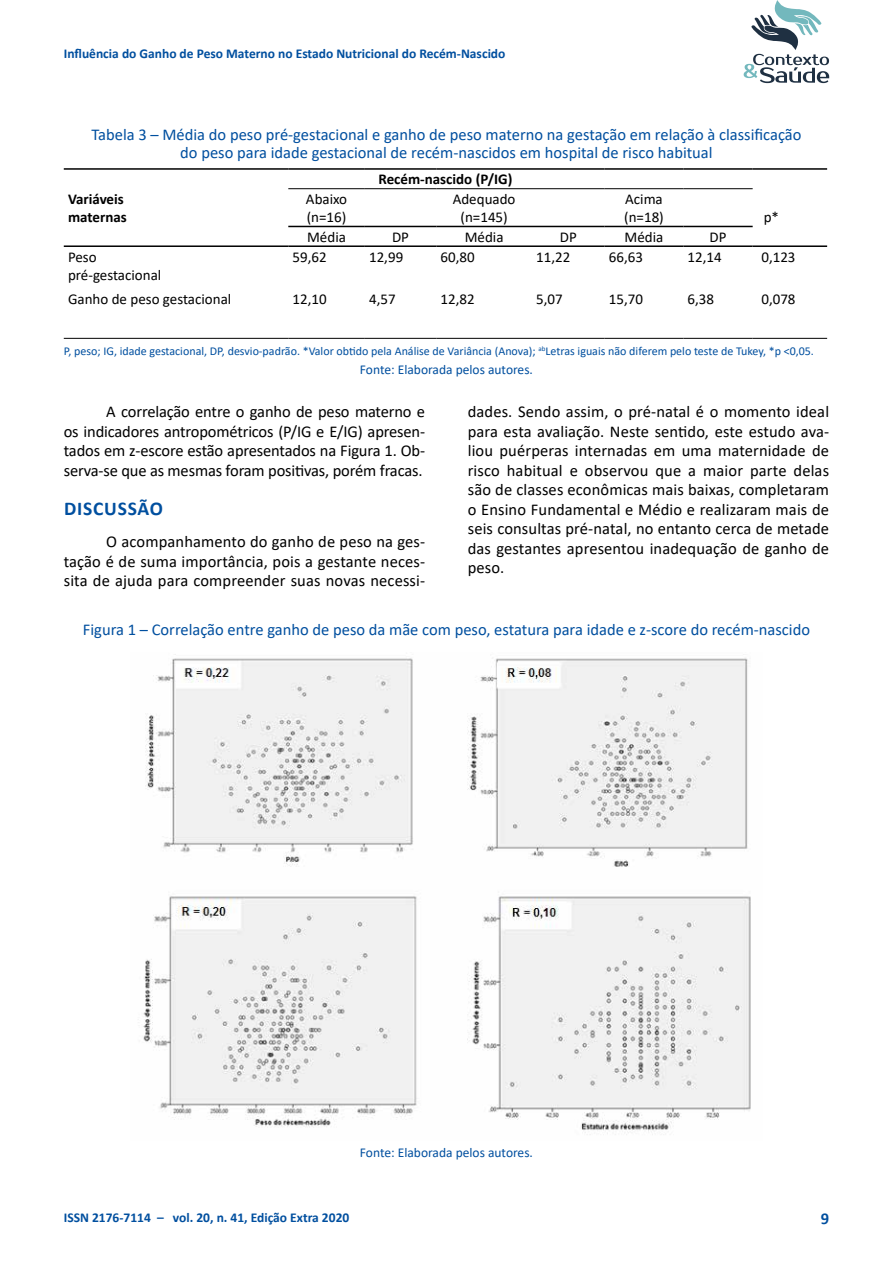
<style>
.page{position:relative;width:893px;height:1263px;background:#fff}
.page>*{position:absolute;margin:0;border:0;box-sizing:border-box;transform-origin:0 0}
.t1{font:700 19.5px "Calibri";letter-spacing:.04em;color:#004f9f}
.t2{font:16.5px/19.5px "Calibri";letter-spacing:.01em;color:#000;text-align:justify}
.t3{font:16.5px/18px "Calibri";color:#004f9f;text-align:center}
.t4{font:700 16.5px "Calibri";color:#004f9f}
.t5{font:15px/18px "Calibri";color:#000}
.t6{font:700 15px/18px "Calibri";color:#000}
.t7{font:700 13.5px "Calibri";color:#004f9f}
.t8{font:13.5px "Calibri";color:#004f9f}
.t9{font:12px "Calibri";color:#004f9f}
</style>
<div class="page">
<svg style="left:744px;top:0;width:85px;height:83px"></svg>
<img style="left:143px;top:654px;width:608px;height:481px">
<svg style="left:753px;top:337px;width:74px;height:1px"></svg>
<hr style="left:64px;top:168px;width:224px;height:2px;background:#000">
<hr style="left:288px;top:168px;width:77px;height:2px;background:#000">
<hr style="left:365px;top:168px;width:71px;height:2px;background:#000">
<hr style="left:436px;top:168px;width:96px;height:2px;background:#000">
<hr style="left:532px;top:168px;width:73px;height:2px;background:#000">
<hr style="left:605px;top:168px;width:78px;height:2px;background:#000">
<hr style="left:683px;top:168px;width:70px;height:2px;background:#000">
<hr style="left:753px;top:168px;width:74px;height:2px;background:#000">
<hr style="left:288px;top:188px;width:77px;height:1px;background:#000">
<hr style="left:365px;top:188px;width:71px;height:1px;background:#000">
<hr style="left:436px;top:188px;width:96px;height:1px;background:#000">
<hr style="left:532px;top:188px;width:73px;height:1px;background:#000">
<hr style="left:605px;top:188px;width:78px;height:1px;background:#000">
<hr style="left:683px;top:188px;width:70px;height:1px;background:#000">
<hr style="left:288px;top:226px;width:77px;height:1px;background:#000">
<hr style="left:365px;top:226px;width:71px;height:1px;background:#000">
<hr style="left:436px;top:226px;width:96px;height:1px;background:#000">
<hr style="left:532px;top:226px;width:73px;height:1px;background:#000">
<hr style="left:605px;top:226px;width:78px;height:1px;background:#000">
<hr style="left:683px;top:226px;width:70px;height:1px;background:#000">
<hr style="left:64px;top:245px;width:224px;height:2px;background:#000">
<hr style="left:288px;top:245px;width:77px;height:2px;background:#000">
<hr style="left:365px;top:245px;width:71px;height:2px;background:#000">
<hr style="left:436px;top:245px;width:96px;height:2px;background:#000">
<hr style="left:532px;top:245px;width:73px;height:2px;background:#000">
<hr style="left:605px;top:245px;width:78px;height:2px;background:#000">
<hr style="left:683px;top:245px;width:70px;height:2px;background:#000">
<hr style="left:753px;top:245px;width:74px;height:2px;background:#000">
<hr style="left:64px;top:338px;width:224px;height:1px;background:#000">
<hr style="left:288px;top:338px;width:77px;height:1px;background:#000">
<hr style="left:365px;top:338px;width:71px;height:1px;background:#000">
<hr style="left:436px;top:338px;width:96px;height:1px;background:#000">
<hr style="left:532px;top:338px;width:73px;height:1px;background:#000">
<hr style="left:605px;top:338px;width:78px;height:1px;background:#000">
<hr style="left:683px;top:338px;width:70px;height:1px;background:#000">
<hr style="left:753px;top:338px;width:74px;height:1px;background:#000">
<p class="t7" style="left:64px;top:44px;width:443px">Influência do Ganho de Peso Materno no Estado Nutricional do Recém-Nascido</p>
<p class="t3" style="left:92px;top:125px;width:711px">Tabela 3 – Média do peso pré-gestacional e ganho de peso materno na gestação em relação à classificação do peso para idade gestacional de recém-nascidos em hospital de risco habitual</p>
<p class="t6" style="left:378px;top:170px;width:136px">Recém-nascido (P/IG)</p>
<p class="t6" style="left:68px;top:190px;width:60px">Variáveis maternas</p>
<p class="t5" style="left:306px;top:190px;width:43px">Abaixo (n=16)</p>
<p class="t5" style="left:453px;top:190px;width:64px;text-align:center">Adequado (n=145)</p>
<p class="t5" style="left:624px;top:190px;width:41px">Acima (n=18)</p>
<p class="t5" style="left:764px;top:208px;width:17px">p*</p>
<p class="t5" style="left:307px;top:228px;width:40px">Média</p>
<p class="t5" style="left:392px;top:228px;width:18px">DP</p>
<p class="t5" style="left:465px;top:228px;width:40px">Média</p>
<p class="t5" style="left:560px;top:228px;width:18px">DP</p>
<p class="t5" style="left:625px;top:228px;width:40px">Média</p>
<p class="t5" style="left:709px;top:228px;width:18px">DP</p>
<p class="t5" style="left:68px;top:247px;width:95px">Peso pré-gestacional</p>
<p class="t5" style="left:293px;top:247px;width:36px">59,62</p>
<p class="t5" style="left:369px;top:247px;width:36px">12,99</p>
<p class="t5" style="left:441px;top:247px;width:36px">60,80</p>
<p class="t5" style="left:536px;top:247px;width:36px">11,22</p>
<p class="t5" style="left:609px;top:247px;width:36px">66,63</p>
<p class="t5" style="left:688px;top:247px;width:36px">12,14</p>
<p class="t5" style="left:761px;top:247px;width:36px">0,123</p>
<p class="t5" style="left:68px;top:290px;width:165px">Ganho de peso gestacional</p>
<p class="t5" style="left:293px;top:290px;width:36px">12,10</p>
<p class="t5" style="left:369px;top:290px;width:28px">4,57</p>
<p class="t5" style="left:440px;top:290px;width:36px">12,82</p>
<p class="t5" style="left:536px;top:290px;width:28px">5,07</p>
<p class="t5" style="left:609px;top:290px;width:36px">15,70</p>
<p class="t5" style="left:688px;top:290px;width:28px">6,38</p>
<p class="t5" style="left:761px;top:290px;width:36px">0,078</p>
<p class="t9" style="left:64px;top:342px;width:752px">P, peso; IG, idade gestacional, DP, desvio-padrão. *Valor obtido pela Análise de Variância (Anova); <sup>ab</sup>Letras iguais não diferem pelo teste de Tukey, *p &lt;0,05.</p>
<p class="t8" style="left:360px;top:360px;width:175px">Fonte: Elaborada pelos autores.</p>
<p class="t2" style="left:64px;top:401px;width:363px;text-indent:43px">A correlação entre o ganho de peso materno e os indicadores antropométricos (P/IG e E/IG) apresen&shy;tados em z-escore estão apresentados na Figura 1. Ob&shy;serva-se que as mesmas foram positivas, porém fracas.</p>
<p class="t1" style="left:64px;top:495px;width:100px">DISCUSSÃO</p>
<p class="t2" style="left:64px;top:532px;width:363px;text-indent:43px">O acompanhamento do ganho de peso na ges&shy;tação é de suma importância, pois a gestante neces&shy;sita de ajuda para compreender suas novas necessi-</p>
<p class="t2" style="left:468px;top:401px;width:363px">dades. Sendo assim, o pré-natal é o momento ideal para esta avaliação. Neste sentido, este estudo ava&shy;liou puérperas internadas em uma maternidade de risco habitual e observou que a maior parte delas são de classes econômicas mais baixas, completaram o Ensino Fundamental e Médio e realizaram mais de seis consultas pré-natal, no entanto cerca de metade das gestantes apresentou inadequação de ganho de peso.</p>
<p class="t3" style="left:83px;top:620px;width:729px">Figura 1 – Correlação entre ganho de peso da mãe com peso, estatura para idade e z-score do recém-nascido</p>
<p class="t8" style="left:360px;top:1143px;width:175px">Fonte: Elaborada pelos autores.</p>
<p class="t7" style="left:64px;top:1208px;width:287px">ISSN 2176-7114 – vol. 20, n. 41, Edição Extra 2020</p>
<p class="t4" style="left:821px;top:1207px;width:10px">9</p>
</div>
